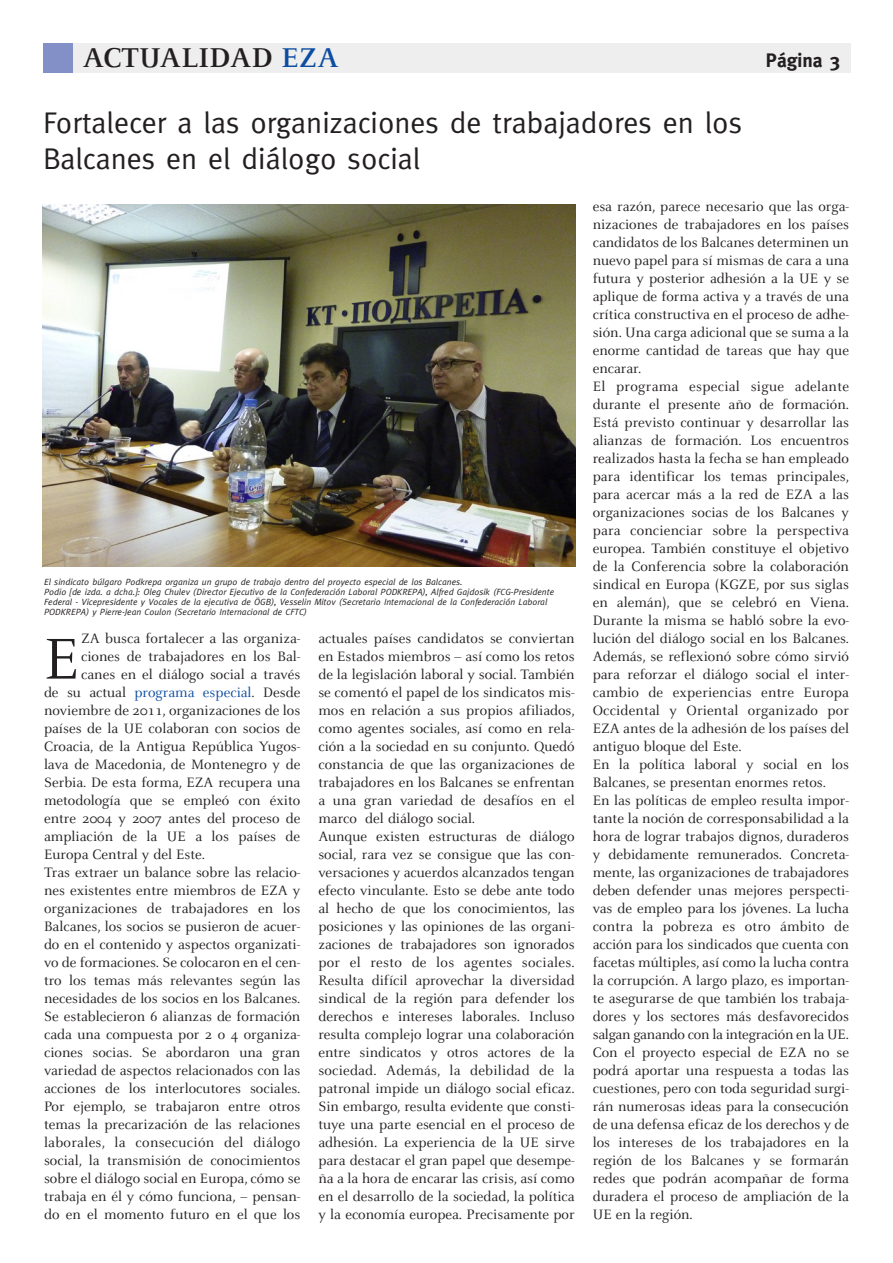
<style>
.page{position:relative;width:893px;height:1263px;background:#fff}
.page>*{position:absolute;margin:0;border:0;box-sizing:border-box;transform-origin:0 0}
.t1{font:63.45px "Celeste";color:#231f20}
.t2{font:30px/36px "Meta";color:#231f20}
.t3{font:700 30px "Celeste";color:#231f20}
.t4{font:700 19.5px "Meta";color:#231f20}
.t5{font:15px/18px "Celeste";color:#231f20}
.t6{font:15px "Celeste";letter-spacing:.02em;color:#231f20}
.t7{font:italic 9px/9.9px "Meta";color:#231f20}
.s1{color:#0d4da1}
</style>
<div class="page">
<div style="left:43px;top:44px;width:808px;height:29px;background:#eeeeef"></div>
<div style="left:43px;top:44px;width:29px;height:29px;background:#838fc7"></div>
<img style="left:43px;top:204px;width:532px;height:363px">
<h2 class="t3" style="left:83px;top:40px;width:258px">ACTUALIDAD <span class="s1">EZA</span></h2>
<h3 class="t4" style="left:766px;top:49px;width:76px">Página 3</h3>
<h2 class="t2" style="left:43px;top:104px;width:700px">Fortalecer a las organizaciones de trabajadores en los<br>Balcanes en el diálogo social</h2>
<p class="t7" style="left:44px;top:577px;width:512px">El sindicato búlgaro Podkrepa organiza un grupo de trabajo dentro del proyecto especial de los Balcanes.<br>Podio [de izda. a dcha.]: Oleg Chulev (Director Ejecutivo de la Confederación Laboral PODKREPA), Alfred Gajdosik (FCG-Presidente Federal - Vicepresidente y Vocales de la ejecutiva de ÖGB), Vesselin Mitov (Secretario Internacional de la Confederación Laboral PODKREPA) y Pierre-Jean Coulon (Secretario Internacional de CFTC)</p>
<h1 class="t1" style="left:44px;top:620px;width:37px">E</h1>
<p class="t5" style="left:81px;top:628px;width:221px">ZA busca fortalecer a las organiza-</p>
<p class="t5" style="left:81px;top:646px;width:221px">ciones de trabajadores en los Bal-</p>
<p class="t5" style="left:81px;top:664px;width:221px">canes en el diálogo social a través</p>
<p class="t5" style="left:44px;top:682px;width:258px">de su actual <span class="s1">programa especial</span>. Desde</p>
<p class="t5" style="left:44px;top:700px;width:258px">noviembre de 2011, organizaciones de los</p>
<p class="t5" style="left:44px;top:718px;width:258px">países de la UE colaboran con socios de</p>
<p class="t5" style="left:44px;top:736px;width:258px">Croacia, de la Antigua República Yugos-</p>
<p class="t5" style="left:44px;top:754px;width:258px">lava de Macedonia, de Montenegro y de</p>
<p class="t5" style="left:44px;top:772px;width:258px">Serbia. De esta forma, EZA recupera una</p>
<p class="t5" style="left:44px;top:790px;width:258px">metodología que se empleó con éxito</p>
<p class="t5" style="left:44px;top:808px;width:258px">entre 2004 y 2007 antes del proceso de</p>
<p class="t5" style="left:44px;top:826px;width:258px">ampliación de la UE a los países de</p>
<p class="t5" style="left:44px;top:844px;width:163px">Europa Central y del Este.</p>
<p class="t5" style="left:44px;top:862px;width:258px">Tras extraer un balance sobre las relacio-</p>
<p class="t5" style="left:44px;top:880px;width:258px">nes existentes entre miembros de EZA y</p>
<p class="t5" style="left:44px;top:898px;width:258px">organizaciones de trabajadores en los</p>
<p class="t5" style="left:44px;top:916px;width:258px">Balcanes, los socios se pusieron de acuer-</p>
<p class="t5" style="left:44px;top:934px;width:258px">do en el contenido y aspectos organizati-</p>
<p class="t5" style="left:44px;top:952px;width:258px">vo de formaciones. Se colocaron en el cen-</p>
<p class="t5" style="left:44px;top:970px;width:258px">tro los temas más relevantes según las</p>
<p class="t5" style="left:44px;top:988px;width:258px">necesidades de los socios en los Balcanes.</p>
<p class="t5" style="left:44px;top:1006px;width:258px">Se establecieron 6 alianzas de formación</p>
<p class="t5" style="left:44px;top:1024px;width:258px">cada una compuesta por 2 o 4 organiza-</p>
<p class="t5" style="left:44px;top:1042px;width:258px">ciones socias. Se abordaron una gran</p>
<p class="t5" style="left:44px;top:1060px;width:258px">variedad de aspectos relacionados con las</p>
<p class="t5" style="left:44px;top:1078px;width:258px">acciones de los interlocutores sociales.</p>
<p class="t5" style="left:44px;top:1096px;width:258px">Por ejemplo, se trabajaron entre otros</p>
<p class="t5" style="left:44px;top:1114px;width:258px">temas la precarización de las relaciones</p>
<p class="t6" style="left:44px;top:1133px;width:258px">laborales, la consecución del diálogo</p>
<p class="t5" style="left:44px;top:1150px;width:258px">social, la transmisión de conocimientos</p>
<p class="t5" style="left:44px;top:1168px;width:258px">sobre el diálogo social en Europa, cómo se</p>
<p class="t5" style="left:44px;top:1186px;width:258px">trabaja en él y cómo funciona, – pensan-</p>
<p class="t5" style="left:44px;top:1204px;width:258px">do en el momento futuro en el que los</p>
<p class="t5" style="left:318px;top:628px;width:258px">actuales países candidatos se conviertan en Estados miembros – así como los retos de la legislación laboral y social. También se comentó el papel de los sindicatos mis&shy;mos en relación a sus propios afiliados, como agentes sociales, así como en rela&shy;ción a la sociedad en su conjunto. Quedó constancia de que las organizaciones de trabajadores en los Balcanes se enfrentan a una gran variedad de desafíos en el marco del diálogo social.<br>Aunque existen estructuras de diálogo social, rara vez se consigue que las con&shy;versaciones y acuerdos alcanzados tengan efecto vinculante. Esto se debe ante todo al hecho de que los conocimientos, las posiciones y las opiniones de las organi&shy;zaciones de trabajadores son ignorados por el resto de los agentes sociales.<br>Resulta difícil aprovechar la diversidad sindical de la región para defender los derechos e intereses laborales. Incluso resulta complejo lograr una colaboración entre sindicatos y otros actores de la sociedad. Además, la debilidad de la patronal impide un diálogo social eficaz.<br>Sin embargo, resulta evidente que consti&shy;tuye una parte esencial en el proceso de adhesión. La experiencia de la UE sirve para destacar el gran papel que desempe&shy;ña a la hora de encarar las crisis, así como en el desarrollo de la sociedad, la política y la economía europea. Precisamente por</p>
<p class="t5" style="left:593px;top:196px;width:258px">esa razón, parece necesario que las orga&shy;nizaciones de trabajadores en los países candidatos de los Balcanes determinen un nuevo papel para sí mismas de cara a una futura y posterior adhesión a la UE y se aplique de forma activa y a través de una crítica constructiva en el proceso de adhe&shy;sión. Una carga adicional que se suma a la enorme cantidad de tareas que hay que encarar.<br>El programa especial sigue adelante durante el presente año de formación.<br>Está previsto continuar y desarrollar las alianzas de formación. Los encuentros realizados hasta la fecha se han empleado para identificar los temas principales, para acercar más a la red de EZA a las organizaciones socias de los Balcanes y para concienciar sobre la perspectiva europea. También constituye el objetivo de la Conferencia sobre la colaboración sindical en Europa (KGZE, por sus siglas en alemán), que se celebró en Viena.<br>Durante la misma se habló sobre la evo&shy;lución del diálogo social en los Balcanes.<br>Además, se reflexionó sobre cómo sirvió para reforzar el diálogo social el inter&shy;cambio de experiencias entre Europa Occidental y Oriental organizado por EZA antes de la adhesión de los países del antiguo bloque del Este.<br>En la política laboral y social en los Balcanes, se presentan enormes retos.<br>En las políticas de empleo resulta impor&shy;tante la noción de corresponsabilidad a la hora de lograr trabajos dignos, duraderos y debidamente remunerados. Concreta&shy;mente, las organizaciones de trabajadores deben defender unas mejores perspecti&shy;vas de empleo para los jóvenes. La lucha contra la pobreza es otro ámbito de acción para los sindicados que cuenta con facetas múltiples, así como la lucha contra la corrupción. A largo plazo, es importan&shy;te asegurarse de que también los trabaja&shy;dores y los sectores más desfavorecidos salgan ganando con la integración en la UE.<br>Con el proyecto especial de EZA no se podrá aportar una respuesta a todas las cuestiones, pero con toda seguridad surgi&shy;rán numerosas ideas para la consecución de una defensa eficaz de los derechos y de los intereses de los trabajadores en la región de los Balcanes y se formarán redes que podrán acompañar de forma duradera el proceso de ampliación de la UE en la región.</p>
</div>
